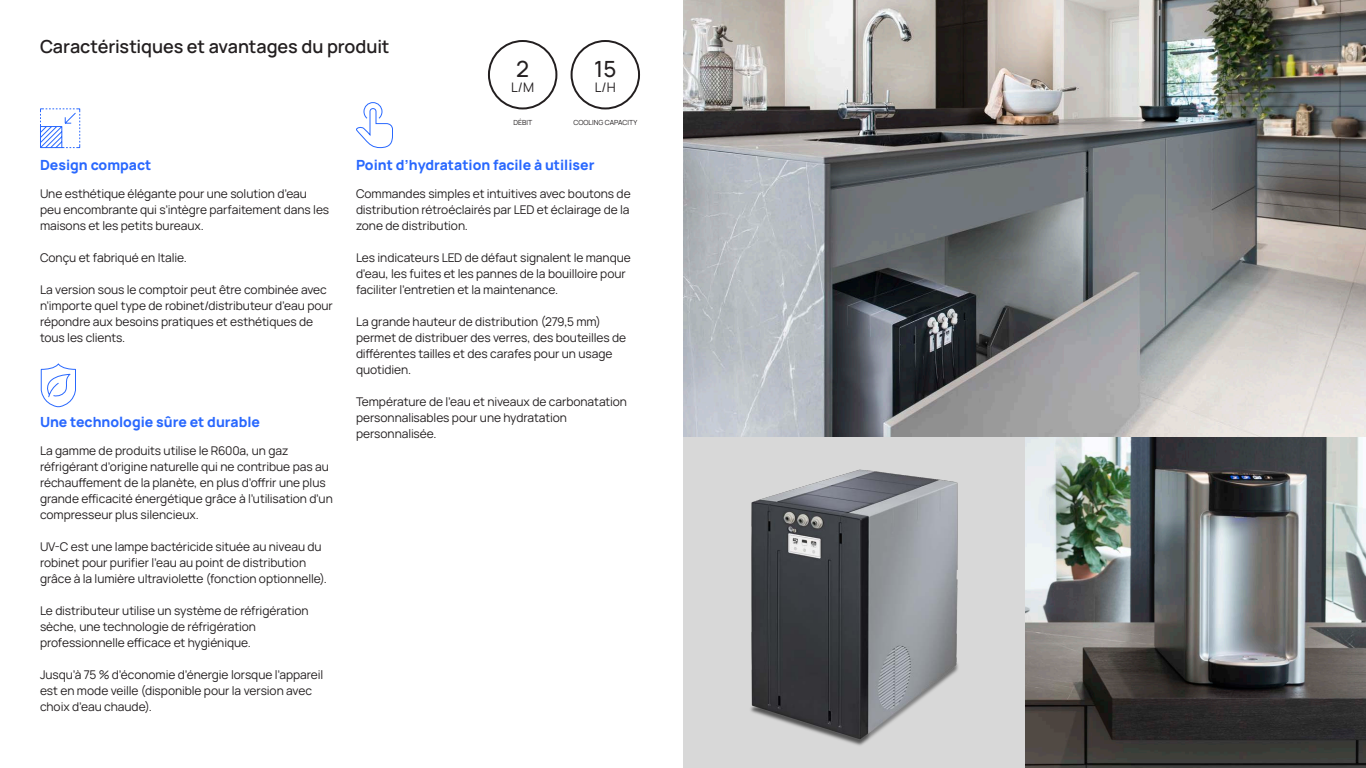
<style>
.page{position:relative;width:1366px;height:768px;background:#fff}
.page>*{position:absolute;margin:0;border:0;box-sizing:border-box;transform-origin:0 0}
.t1{font:500 22.3px "Manrope";color:#231f20}
.Testi_7_9{font:600 18px "Manrope";letter-spacing:-.005em;color:#231f20}
.t2{font:800 14px "Manrope";color:#2968fe}
.t3{font:13.1px "Manrope";color:#231f20}
.t4{font:12px/16px "Manrope";letter-spacing:-.005em;color:#231f20}
.t5{font:7px "Manrope";color:#231f20}
</style>
<div class="page">
<div style="left:684px;top:0;width:682px;height:768px;background:#d8d8d8"></div>
<img style="left:1025px;top:437px;width:341px;height:331px">
<img style="left:684px;top:0;width:682px;height:437px">
<div style="left:571px;top:40px;width:69px;height:69px;border:2px solid #231f20;border-radius:50%"></div>
<img style="left:750px;top:469px;width:208px;height:277px">
<div style="left:488px;top:40px;width:69px;height:69px;border:2px solid #231f20;border-radius:50%"></div>
<svg style="left:356px;top:102px;width:37px;height:47px"></svg>
<svg style="left:40px;top:108px;width:41px;height:41px"></svg>
<svg style="left:40px;top:363px;width:36px;height:45px"></svg>
<p class="Testi_7_9" style="left:40px;top:34px;width:351px">Caractéristiques et avantages du produit</p>
<p class="t1" style="left:516px;top:53px;width:14px">2</p>
<p class="t3" style="left:511px;top:78px;width:24px">L/M</p>
<p class="t5" style="left:513px;top:118px;width:20px">DÉBIT</p>
<p class="t1" style="left:594px;top:53px;width:24px">15</p>
<p class="t3" style="left:595px;top:78px;width:22px">L/H</p>
<p class="t5" style="left:574px;top:118px;width:65px">COOLING CAPACITY</p>
<p class="t2" style="left:40px;top:156px;width:113px">Design compact</p>
<p class="t4" style="left:40px;top:185px;width:291px">Une esthétique élégante pour une solution d’eau peu encombrante qui s’intègre parfaitement dans les maisons et les petits bureaux.</p>
<p class="t4" style="left:40px;top:249px;width:148px">Conçu et fabriqué en Italie.</p>
<p class="t4" style="left:40px;top:281px;width:294px">La version sous le comptoir peut être combinée avec n’importe quel type de robinet/distributeur d’eau pour répondre aux besoins pratiques et esthétiques de tous les clients.</p>
<p class="t2" style="left:40px;top:412px;width:222px">Une technologie sûre et durable</p>
<p class="t4" style="left:40px;top:442px;width:294px">La gamme de produits utilise le R600a, un gaz réfrigérant d’origine naturelle qui ne contribue pas au réchauffement de la planète, en plus d’offrir une plus grande efficacité énergétique grâce à l’utilisation d’un compresseur plus silencieux.</p>
<p class="t4" style="left:40px;top:538px;width:288px">UV-C est une lampe bactéricide située au niveau du robinet pour purifier l’eau au point de distribution grâce à la lumière ultraviolette (fonction optionnelle).</p>
<p class="t4" style="left:40px;top:602px;width:270px">Le distributeur utilise un système de réfrigération sèche, une technologie de réfrigération professionnelle efficace et hygiénique.</p>
<p class="t4" style="left:40px;top:666px;width:285px">Jusqu’à 75 % d’économie d’énergie lorsque l’appareil est en mode veille (disponible pour la version avec choix d’eau chaude).</p>
<p class="t2" style="left:356px;top:156px;width:240px">Point d’hydratation facile à utiliser</p>
<p class="t4" style="left:356px;top:185px;width:276px;text-align:justify">Commandes simples et intuitives avec boutons de distribution rétroéclairés par LED et éclairage de la zone de distribution.</p>
<p class="t4" style="left:356px;top:249px;width:276px">Les indicateurs LED de défaut signalent le manque d’eau, les fuites et les pannes de la bouilloire pour faciliter l’entretien et la maintenance.</p>
<p class="t4" style="left:356px;top:313px;width:272px">La grande hauteur de distribution (279,5 mm) permet de distribuer des verres, des bouteilles de différentes tailles et des carafes pour un usage quotidien.</p>
<p class="t4" style="left:356px;top:393px;width:273px">Température de l’eau et niveaux de carbonatation personnalisables pour une hydratation personnalisée.</p>
</div>
